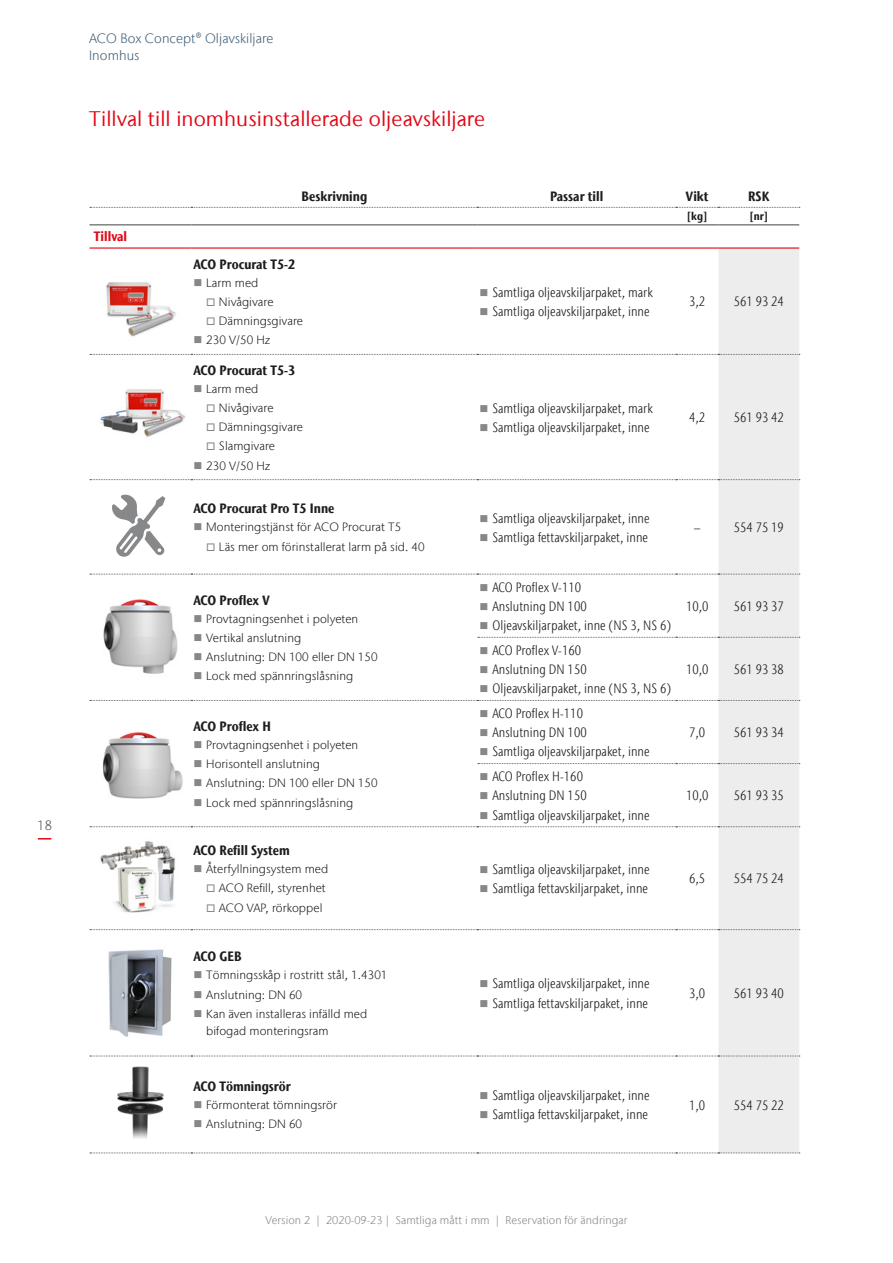
<style>
.page{position:relative;width:893px;height:1263px;background:#fff}
.page>*{position:absolute;margin:0;border:0;box-sizing:border-box;transform-origin:0 0}
.t1{font:21px "Stone Sans IIITC Com";letter-spacing:.005em;color:#e30614}
.t2{font:300 condensed 13.5px "Stone Sans IIITC Com";letter-spacing:.005em;color:#1d1d1b}
.t3{font:700 condensed 13.5px "Stone Sans IIITC Com";color:#1d1d1b}
.t4{font:300 13.5px/17.9px "Stone Sans IIITC Com";letter-spacing:.005em;color:#415f77}
.t5{font:700 condensed 13.5px "Stone Sans IIITC Com";color:#e30614}
.t6{font:300 13.5px "Stone Sans IIITC Com";color:#575756}
.t7{font:300 12px/17px "Stone Sans IIITC Com";letter-spacing:.005em;color:#1d1d1b}
.t8{font:300 11.25px "Stone Sans IIITC Com";letter-spacing:.005em;color:#878787}
.t9{font:700 condensed 11.25px "Stone Sans IIITC Com";color:#1d1d1b}
.s1{color:#878787}
</style>
<div class="page">
<div style="left:718px;top:249px;width:81px;height:903px;background:#ededed"></div>
<hr style="left:89px;top:224px;width:102px;height:1px;background:#575756">
<hr style="left:191px;top:224px;width:286px;height:1px;background:#575756">
<hr style="left:477px;top:224px;width:199px;height:1px;background:#575756">
<hr style="left:676px;top:224px;width:42px;height:1px;background:#575756">
<hr style="left:718px;top:224px;width:81px;height:1px;background:#575756">
<hr style="left:89px;top:247px;width:102px;height:2px;background:#e30614">
<hr style="left:191px;top:247px;width:286px;height:2px;background:#e30614">
<hr style="left:477px;top:247px;width:199px;height:2px;background:#e30614">
<hr style="left:676px;top:247px;width:42px;height:2px;background:#e30614">
<hr style="left:718px;top:247px;width:81px;height:2px;background:#e30614">
<svg style="left:90px;top:354px;width:710px;height:1px"></svg>
<svg style="left:90px;top:207px;width:710px;height:1px"></svg>
<svg style="left:90px;top:479px;width:710px;height:1px"></svg>
<svg style="left:90px;top:574px;width:710px;height:1px"></svg>
<svg style="left:478px;top:637px;width:322px;height:1px"></svg>
<svg style="left:90px;top:700px;width:710px;height:1px"></svg>
<svg style="left:478px;top:763px;width:322px;height:1px"></svg>
<svg style="left:90px;top:826px;width:710px;height:1px"></svg>
<svg style="left:90px;top:929px;width:710px;height:1px"></svg>
<svg style="left:90px;top:1056px;width:710px;height:1px"></svg>
<svg style="left:90px;top:1152px;width:710px;height:1px"></svg>
<img style="left:106px;top:282px;width:70px;height:55px">
<img style="left:100px;top:389px;width:85px;height:48px">
<svg style="left:112px;top:495px;width:53px;height:62px"></svg>
<img style="left:103px;top:599px;width:75px;height:75px">
<img style="left:102px;top:731px;width:81px;height:68px">
<img style="left:100px;top:841px;width:75px;height:72px">
<img style="left:108px;top:949px;width:64px;height:88px">
<img style="left:117px;top:1066px;width:47px;height:73px">
<svg style="left:38px;top:838px;width:13px;height:1px"></svg>
<p class="t6" style="left:37px;top:816px;width:16px">18</p>
<p class="t4" style="left:89px;top:29px;width:186px">ACO Box Concept® Oljavskiljare<br>Inomhus</p>
<h1 class="t1" style="left:89px;top:106px;width:398px">Tillval till inomhusinstallerade oljeavskiljare</h1>
<p class="t5" style="left:94px;top:228px;width:35px">Tillval</p>
<p class="t3" style="left:302px;top:188px;width:67px">Beskrivning</p>
<p class="t3" style="left:550px;top:188px;width:55px">Passar till</p>
<p class="t3" style="left:686px;top:188px;width:24px">Vikt</p>
<p class="t3" style="left:748px;top:188px;width:23px">RSK</p>
<p class="t9" style="left:687px;top:208px;width:22px">[kg]</p>
<p class="t9" style="left:749px;top:208px;width:20px">[nr]</p>
<p class="t3" style="left:193px;top:255px;width:103px">ACO Procurat T5-2</p>
<p class="t7" style="left:193px;top:274px;width:67px"><span class="s1">■</span> Larm med</p>
<p class="t7" style="left:206px;top:293px;width:69px"><span class="s1">□</span> Nivågivare</p>
<p class="t7" style="left:206px;top:312px;width:98px"><span class="s1">□</span> Dämningsgivare</p>
<p class="t7" style="left:193px;top:331px;width:78px"><span class="s1">■</span> 230 V/50 Hz</p>
<p class="t3" style="left:193px;top:362px;width:103px">ACO Procurat T5-3</p>
<p class="t7" style="left:193px;top:380px;width:67px"><span class="s1">■</span> Larm med</p>
<p class="t7" style="left:206px;top:399px;width:69px"><span class="s1">□</span> Nivågivare</p>
<p class="t7" style="left:206px;top:418px;width:98px"><span class="s1">□</span> Dämningsgivare</p>
<p class="t7" style="left:206px;top:438px;width:70px"><span class="s1">□</span> Slamgivare</p>
<p class="t7" style="left:193px;top:457px;width:78px"><span class="s1">■</span> 230 V/50 Hz</p>
<p class="t3" style="left:193px;top:500px;width:142px">ACO Procurat Pro T5 Inne</p>
<p class="t7" style="left:193px;top:518px;width:209px"><span class="s1">■</span> Monteringstjänst för ACO Procurat T5</p>
<p class="t7" style="left:206px;top:538px;width:220px"><span class="s1">□</span> Läs mer om förinstallerat larm på sid. 40</p>
<p class="t3" style="left:193px;top:591px;width:78px">ACO Proflex V</p>
<p class="t7" style="left:193px;top:610px;width:166px"><span class="s1">■</span> Provtagningsenhet i polyeten</p>
<p class="t7" style="left:193px;top:629px;width:109px"><span class="s1">■</span> Vertikal anslutning</p>
<p class="t7" style="left:193px;top:648px;width:186px"><span class="s1">■</span> Anslutning: DN 100 eller DN 150</p>
<p class="t7" style="left:193px;top:667px;width:161px"><span class="s1">■</span> Lock med spännringslåsning</p>
<p class="t3" style="left:193px;top:718px;width:79px">ACO Proflex H</p>
<p class="t7" style="left:193px;top:736px;width:166px"><span class="s1">■</span> Provtagningsenhet i polyeten</p>
<p class="t7" style="left:193px;top:755px;width:128px"><span class="s1">■</span> Horisontell anslutning</p>
<p class="t7" style="left:193px;top:775px;width:186px"><span class="s1">■</span> Anslutning: DN 100 eller DN 150</p>
<p class="t7" style="left:193px;top:794px;width:161px"><span class="s1">■</span> Lock med spännringslåsning</p>
<p class="t3" style="left:193px;top:842px;width:98px">ACO Refill System</p>
<p class="t7" style="left:193px;top:860px;width:136px"><span class="s1">■</span> Återfyllningsystem med</p>
<p class="t7" style="left:206px;top:880px;width:121px"><span class="s1">□</span> ACO Refill, styrenhet</p>
<p class="t7" style="left:206px;top:899px;width:118px"><span class="s1">□</span> ACO VAP, rörkoppel</p>
<p class="t3" style="left:193px;top:948px;width:50px">ACO GEB</p>
<p class="t7" style="left:193px;top:967px;width:196px"><span class="s1">■</span> Tömningsskåp i rostritt stål, 1.4301</p>
<p class="t7" style="left:193px;top:986px;width:110px"><span class="s1">■</span> Anslutning: DN 60</p>
<p class="t7" style="left:206px;top:1005px;width:163px;text-indent:-13px"><span class="s1">■</span> Kan även installeras infälld med bifogad monteringsram</p>
<p class="t3" style="left:193px;top:1078px;width:99px">ACO Tömningsrör</p>
<p class="t7" style="left:193px;top:1096px;width:145px"><span class="s1">■</span> Förmonterat tömningsrör</p>
<p class="t7" style="left:193px;top:1115px;width:110px"><span class="s1">■</span> Anslutning: DN 60</p>
<p class="t2" style="left:480px;top:284px;width:175px"><span class="s1">■</span> Samtliga oljeavskiljarpaket, mark</p>
<p class="t2" style="left:480px;top:303px;width:172px"><span class="s1">■</span> Samtliga oljeavskiljarpaket, inne</p>
<p class="t2" style="left:689px;top:293px;width:18px">3,2</p>
<p class="t2" style="left:734px;top:293px;width:51px">561 93 24</p>
<p class="t2" style="left:480px;top:400px;width:175px"><span class="s1">■</span> Samtliga oljeavskiljarpaket, mark</p>
<p class="t2" style="left:480px;top:419px;width:172px"><span class="s1">■</span> Samtliga oljeavskiljarpaket, inne</p>
<p class="t2" style="left:689px;top:409px;width:18px">4,2</p>
<p class="t2" style="left:734px;top:409px;width:51px">561 93 42</p>
<p class="t2" style="left:480px;top:510px;width:172px"><span class="s1">■</span> Samtliga oljeavskiljarpaket, inne</p>
<p class="t2" style="left:480px;top:529px;width:170px"><span class="s1">■</span> Samtliga fettavskiljarpaket, inne</p>
<p class="t2" style="left:480px;top:579px;width:103px"><span class="s1">■</span> ACO Proflex V-110</p>
<p class="t2" style="left:480px;top:598px;width:109px"><span class="s1">■</span> Anslutning DN 100</p>
<p class="t2" style="left:480px;top:617px;width:193px"><span class="s1">■</span> Oljeavskiljarpaket, inne (NS 3, NS 6)</p>
<p class="t2" style="left:480px;top:642px;width:103px"><span class="s1">■</span> ACO Proflex V-160</p>
<p class="t2" style="left:480px;top:661px;width:109px"><span class="s1">■</span> Anslutning DN 150</p>
<p class="t2" style="left:480px;top:680px;width:193px"><span class="s1">■</span> Oljeavskiljarpaket, inne (NS 3, NS 6)</p>
<p class="t2" style="left:480px;top:705px;width:105px"><span class="s1">■</span> ACO Proflex H-110</p>
<p class="t2" style="left:480px;top:724px;width:109px"><span class="s1">■</span> Anslutning DN 100</p>
<p class="t2" style="left:480px;top:743px;width:172px"><span class="s1">■</span> Samtliga oljeavskiljarpaket, inne</p>
<p class="t2" style="left:480px;top:768px;width:105px"><span class="s1">■</span> ACO Proflex H-160</p>
<p class="t2" style="left:480px;top:787px;width:109px"><span class="s1">■</span> Anslutning DN 150</p>
<p class="t2" style="left:480px;top:807px;width:172px"><span class="s1">■</span> Samtliga oljeavskiljarpaket, inne</p>
<p class="t2" style="left:480px;top:861px;width:172px"><span class="s1">■</span> Samtliga oljeavskiljarpaket, inne</p>
<p class="t2" style="left:480px;top:880px;width:170px"><span class="s1">■</span> Samtliga fettavskiljarpaket, inne</p>
<p class="t2" style="left:694px;top:519px;width:8px">–</p>
<p class="t2" style="left:734px;top:519px;width:51px">554 75 19</p>
<p class="t2" style="left:686px;top:598px;width:24px">10,0</p>
<p class="t2" style="left:734px;top:598px;width:51px">561 93 37</p>
<p class="t2" style="left:686px;top:661px;width:24px">10,0</p>
<p class="t2" style="left:734px;top:661px;width:51px">561 93 38</p>
<p class="t2" style="left:689px;top:724px;width:18px">7,0</p>
<p class="t2" style="left:734px;top:724px;width:51px">561 93 34</p>
<p class="t2" style="left:686px;top:787px;width:24px">10,0</p>
<p class="t2" style="left:734px;top:787px;width:51px">561 93 35</p>
<p class="t2" style="left:689px;top:870px;width:18px">6,5</p>
<p class="t2" style="left:734px;top:870px;width:51px">554 75 24</p>
<p class="t2" style="left:480px;top:975px;width:172px"><span class="s1">■</span> Samtliga oljeavskiljarpaket, inne</p>
<p class="t2" style="left:480px;top:995px;width:170px"><span class="s1">■</span> Samtliga fettavskiljarpaket, inne</p>
<p class="t2" style="left:480px;top:1087px;width:172px"><span class="s1">■</span> Samtliga oljeavskiljarpaket, inne</p>
<p class="t2" style="left:480px;top:1106px;width:170px"><span class="s1">■</span> Samtliga fettavskiljarpaket, inne</p>
<p class="t2" style="left:689px;top:985px;width:18px">3,0</p>
<p class="t2" style="left:734px;top:985px;width:51px">561 93 40</p>
<p class="t2" style="left:689px;top:1097px;width:18px">1,0</p>
<p class="t2" style="left:734px;top:1097px;width:51px">554 75 22</p>
<p class="t8" style="left:265px;top:1213px;width:363px">Version 2 | 2020-09-23 | Samtliga mått i mm | Reservation för ändringar</p>
</div>
